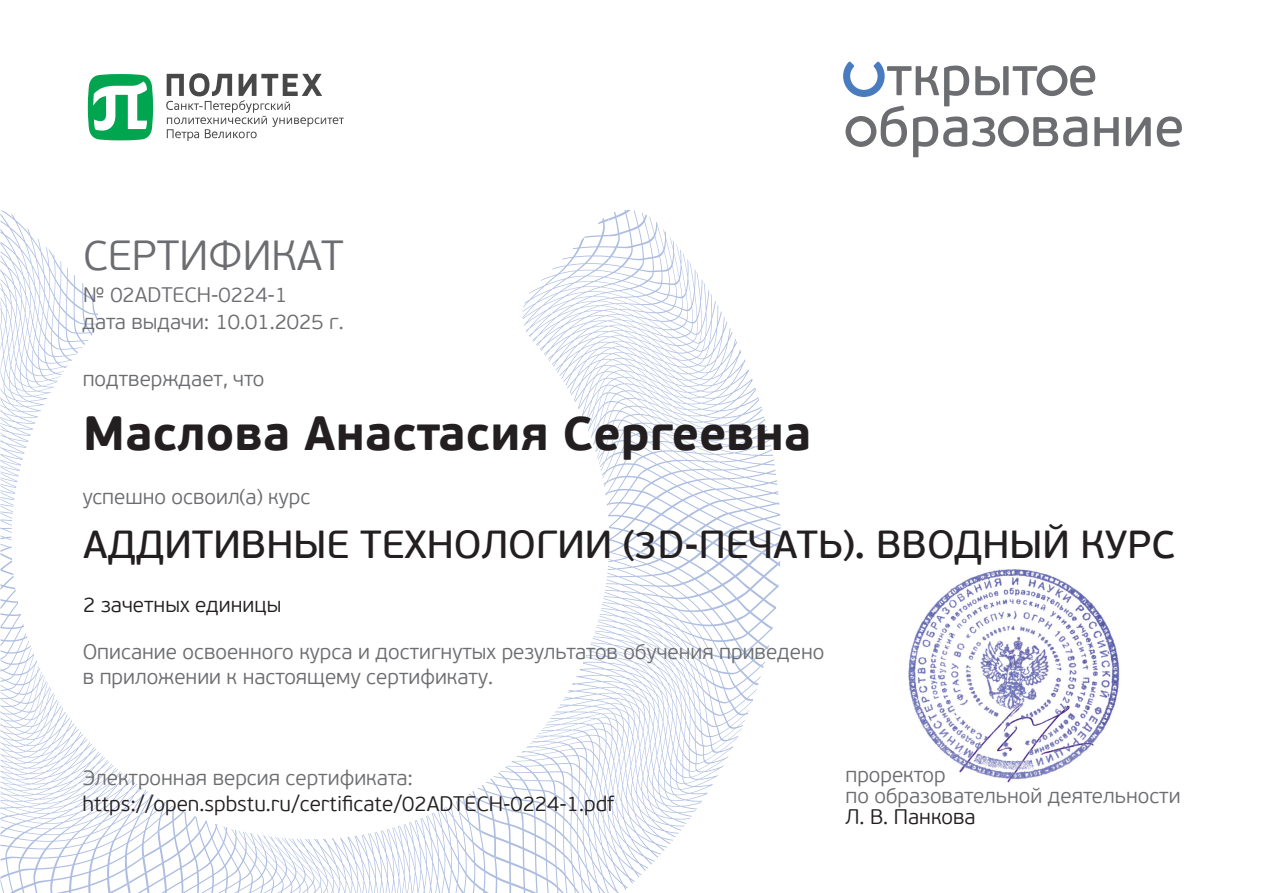
<style>
.page{position:relative;width:1263px;height:893px;background:#fff}
.page>*{position:absolute;margin:0;border:0;box-sizing:border-box;transform-origin:0 0}
.t1{font:700 48px "PF Beau Sans Pro";color:#231f20}
.t2{font:300 42px "PF Beau Sans Pro";color:#6c6d70}
.t3{font:39px "PF Beau Sans Pro Bbook";color:#231f20}
.t4{font:300 21px/25.2px "PF Beau Sans Pro";color:#6c6d70}
.t5{font:300 21px "PF Beau Sans Pro";color:#231f20}
</style>
<div class="page">
<svg style="left:524px;top:210px;width:245px;height:342px"></svg>
<svg style="left:0;top:210px;width:98px;height:342px"></svg>
<svg style="left:0;top:553px;width:160px;height:340px"></svg>
<svg style="left:127px;top:799px;width:336px;height:94px"></svg>
<svg style="left:463px;top:552px;width:317px;height:341px"></svg>
<svg style="left:490px;top:666px;width:274px;height:227px"></svg>
<svg style="left:843px;top:62px;width:276px;height:95px"></svg>
<svg style="left:1126px;top:117px;width:25px;height:29px"></svg>
<svg style="left:1157px;top:116px;width:25px;height:31px"></svg>
<svg style="left:166px;top:73px;width:178px;height:68px"></svg>
<svg style="left:88px;top:74px;width:65px;height:66px"></svg>
<img style="left:908px;top:570px;width:212px;height:213px">
<h2 class="t2" style="left:83px;top:231px;width:262px">СЕРТИФИКАТ</h2>
<p class="t4" style="left:83px;top:282px;width:206px">№ 02ADTECH-0224-1</p>
<p class="t4" style="left:82px;top:310px;width:263px">дата выдачи: 10.01.2025 г.</p>
<p class="t4" style="left:83px;top:366px;width:183px">подтверждает, что</p>
<h1 class="t1" style="left:83px;top:403px;width:730px">Маслова Анастасия Сергеевна</h1>
<p class="t4" style="left:83px;top:485px;width:229px">успешно освоил(а) курс</p>
<h3 class="t3" style="left:83px;top:522px;width:1093px">АДДИТИВНЫЕ ТЕХНОЛОГИИ (3D-ПЕЧАТЬ). ВВОДНЫЙ КУРС</h3>
<p class="t5" style="left:83px;top:593px;width:199px">2 зачетных единицы</p>
<p class="t4" style="left:83px;top:639px;width:743px">Описание освоенного курса и достигнутых результатов обучения приведено в приложении к настоящему сертификату.</p>
<p class="t4" style="left:83px;top:766px;width:332px">Электронная версия сертификата:</p>
<p class="t5" style="left:82px;top:792px;width:533px">https://open.spbstu.ru/certificate/02ADTECH-0224-1.pdf</p>
<p class="t4" style="left:845px;top:764px;width:337px;line-height:21px">проректор<br>по образовательной деятельности</p>
<p class="t5" style="left:845px;top:805px;width:132px">Л. В. Панкова</p>
</div>
